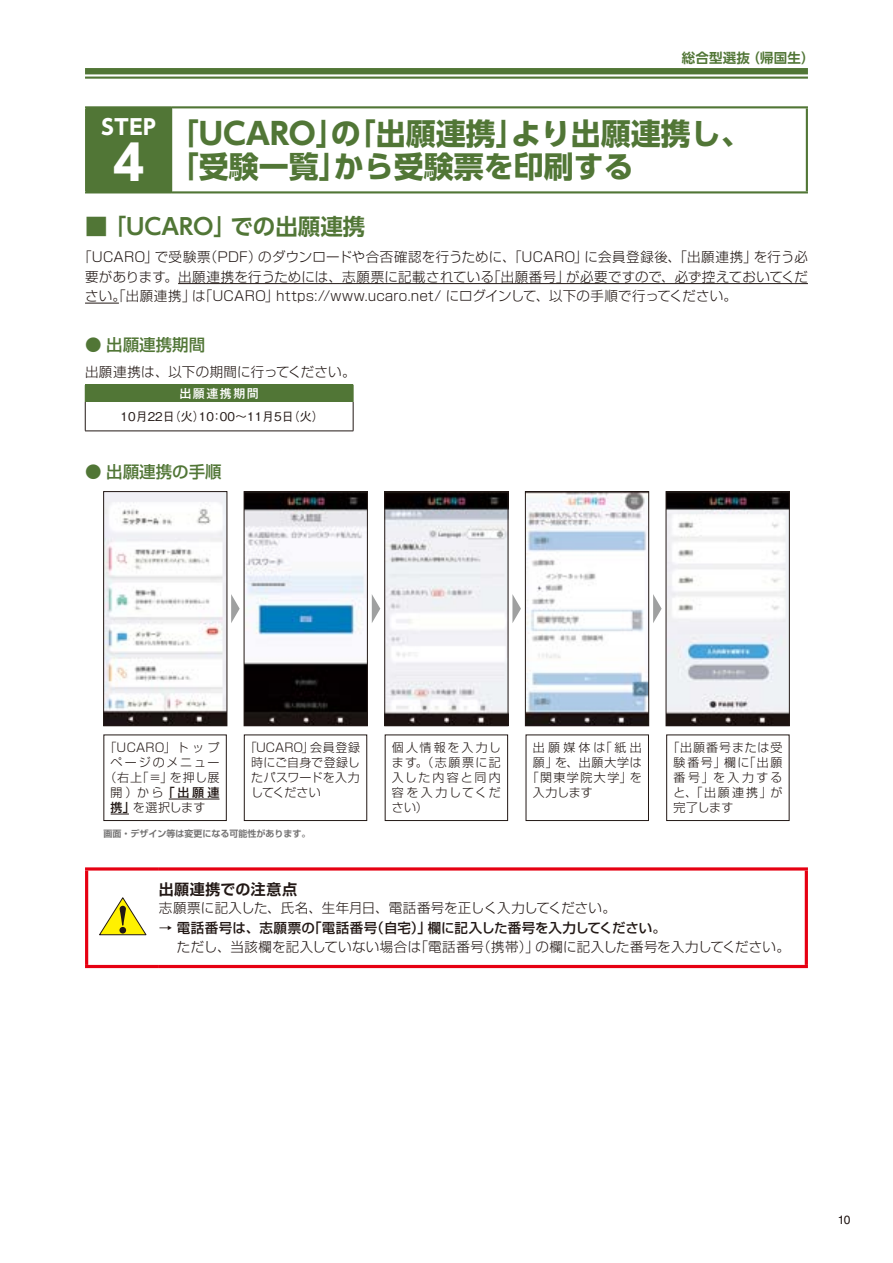
<style>
.page{position:relative;width:893px;height:1263px;background:#fff}
.page>*{position:absolute;margin:0;border:0;box-sizing:border-box;transform-origin:0 0}
.t1{font:700 48px "UD Shin Go Pro";color:#fff}
.t2{font:700 30px/33px "UD Shin Go Pro";color:#517636}
.t3{font:700 22.5px "UD Shin Go Pro De";color:#517636}
.t4{font:700 21px "UD Shin Go Pro";color:#fff}
.t5{font:500 16.5px "Shin Go Pro";color:#517636}
.t6{font:700 15px "Shin Go Pro De";letter-spacing:.03em;color:#221815}
.t7{font:300 13.5px/19.5px "Shin Go Pro";letter-spacing:.01em;color:#221815;text-align:justify}
.t8{font:700 13.5px "UD Shin Go Pro De";letter-spacing:.01em;color:#517636}
.t9{font:300 12px/15px "Shin Go Pro";letter-spacing:.08em;color:#221815;text-align:justify}
.t10{font:500 12px "Gothic BBB Pro";color:#221815}
.t11{font:300 12px "Shin Go Pro";letter-spacing:.03em;color:#221815}
.t12{font:300 12px "Shin Go Pro";letter-spacing:.165em;color:#221815}
.t13{font:500 12px "Gothic MB101 Pro";letter-spacing:.12em;color:#fff}
.t14{font:12px "Helvetica LT Std";color:#221815}
.t15{font:700 9px "Shin Go Pro De";color:#727171}
.s1{font-weight:500}
</style>
<div class="page">
<div style="left:85px;top:68px;width:723px;height:6px;background:#517636"></div>
<hr style="left:85px;top:77px;width:723px;height:2px;background:#517636">
<hr style="left:178px;top:283px;width:630px;height:1px;background:#221815">
<hr style="left:85px;top:303px;width:34px;height:1px;background:#221815">
<div style="left:86px;top:107px;width:85px;height:85px;background:#517636"></div>
<hr style="left:85px;top:106px;width:86px;height:2px;background:#517636">
<hr style="left:85px;top:108px;width:2px;height:83px;background:#517636">
<hr style="left:171px;top:106px;width:637px;height:2px;background:#517636">
<hr style="left:170px;top:108px;width:2px;height:83px;background:#517636">
<hr style="left:806px;top:108px;width:2px;height:83px;background:#517636">
<hr style="left:85px;top:191px;width:86px;height:2px;background:#517636">
<hr style="left:171px;top:191px;width:637px;height:2px;background:#517636">
<div style="left:85px;top:385px;width:268px;height:17px;background:#517636"></div>
<hr style="left:85px;top:431px;width:268px;height:1px;background:#221815">
<svg style="left:85px;top:402px;width:1px;height:29px"></svg>
<svg style="left:353px;top:385px;width:1px;height:46px"></svg>
<img style="left:105px;top:493px;width:120px;height:231px">
<div style="left:103px;top:491px;width:124px;height:235px;border:1px solid #221815"></div>
<img style="left:386px;top:493px;width:120px;height:231px">
<div style="left:384px;top:491px;width:124px;height:235px;border:1px solid #221815"></div>
<img style="left:246px;top:493px;width:120px;height:231px">
<div style="left:244px;top:491px;width:124px;height:235px;border:1px solid #221815"></div>
<img style="left:527px;top:493px;width:120px;height:231px">
<div style="left:525px;top:491px;width:124px;height:235px;border:1px solid #221815"></div>
<img style="left:668px;top:493px;width:119px;height:231px">
<div style="left:666px;top:491px;width:123px;height:235px;border:1px solid #221815"></div>
<svg style="left:372px;top:595px;width:8px;height:28px"></svg>
<svg style="left:231px;top:594px;width:9px;height:29px"></svg>
<svg style="left:512px;top:594px;width:9px;height:29px"></svg>
<svg style="left:653px;top:594px;width:9px;height:29px"></svg>
<hr style="left:169px;top:799px;width:50px;height:1px;background:#221815">
<svg style="left:111px;top:814px;width:18px;height:1px"></svg>
<div style="left:103px;top:734px;width:124px;height:87px;border:1px solid #221815"></div>
<div style="left:244px;top:734px;width:123px;height:87px;border:1px solid #221815"></div>
<div style="left:385px;top:734px;width:123px;height:87px;border:1px solid #221815"></div>
<div style="left:666px;top:734px;width:123px;height:87px;border:1px solid #221815"></div>
<div style="left:526px;top:734px;width:123px;height:87px;border:1px solid #221815"></div>
<hr style="left:85px;top:870px;width:3px;height:95px;background:#e60012">
<hr style="left:85px;top:867px;width:74px;height:3px;background:#e60012">
<hr style="left:85px;top:965px;width:74px;height:3px;background:#e60012">
<hr style="left:159px;top:867px;width:649px;height:3px;background:#e60012">
<hr style="left:805px;top:870px;width:3px;height:95px;background:#e60012">
<hr style="left:159px;top:965px;width:649px;height:3px;background:#e60012">
<svg style="left:99px;top:897px;width:48px;height:38px"></svg>
<p class="t8" style="left:682px;top:47px;width:134px">総合型選抜（帰国生）</p>
<h3 class="t4" style="left:101px;top:110px;width:56px">STEP</h3>
<h1 class="t1" style="left:113px;top:124px;width:33px">4</h1>
<h2 class="t2" style="left:169px;top:116px;width:583px">「UCARO」の「出願連携」より出願連携し、「受験一覧」から受験票を印刷する</h2>
<h3 class="t3" style="left:85px;top:208px;width:282px">■ 「UCARO」での出願連携</h3>
<p class="t7" style="left:85px;top:246px;width:724px;text-indent:-7px">「UCARO」で受験票（PDF）のダウンロードや合否確認を行うために、「UCARO」に会員登録後、「出願連携」を行う必要があります。出願連携を行うためには、志願票に記載されている「出願番号」が必要ですので、必ず控えておいてください「出願連携」は「UCARO」https://www.ucaro.net/ にログインして、以下の手順で行ってください。</p>
<p class="t7" style="left:112px;top:285px;width:15px">。</p>
<p class="t5" style="left:85px;top:331px;width:122px">● 出願連携期間</p>
<p class="t7" style="left:85px;top:360px;width:272px">出願連携は、以下の期間に行ってください。</p>
<p class="t13" style="left:180px;top:383px;width:81px">出願連携期間</p>
<p class="t10" style="left:121px;top:407px;width:205px">10月22日（火）10：00〜11月5日（火）</p>
<p class="t5" style="left:85px;top:458px;width:138px">● 出願連携の手順</p>
<p class="t11" style="left:105px;top:738px;width:116px">「UCARO」トップ</p>
<p class="t12" style="left:111px;top:753px;width:110px">ページのメニュー</p>
<p class="t9" style="left:105px;top:769px;width:116px">（右上「≡」を押し展</p>
<p class="t9" style="left:111px;top:784px;width:110px">開）から <span class="s1">「出願連</span></p>
<p class="t9" style="left:111px;top:799px;width:96px"><span class="s1">携」</span>を選択します</p>
<p class="t9" style="left:251px;top:739px;width:110px;text-indent:-6px">「UCARO」会員登録時にご自身で登録したパスワードを入力してください</p>
<p class="t9" style="left:392px;top:739px;width:110px">個人情報を入力します。（志願票に記入した内容と同内容を入力してください）</p>
<p class="t9" style="left:673px;top:739px;width:110px;text-indent:-6px">「出願番号または受験番号」欄に「出願番号」を入力すると、「出願連携」が完了します</p>
<p class="t9" style="left:533px;top:739px;width:110px">出願媒体は「紙出</p>
<p class="t9" style="left:533px;top:754px;width:110px">願」を、出願大学は</p>
<p class="t9" style="left:527px;top:769px;width:116px">「関東学院大学」を</p>
<p class="t9" style="left:533px;top:784px;width:62px">入力します</p>
<p class="t15" style="left:104px;top:826px;width:208px">画面・デザイン等は変更になる可能性があります。</p>
<p class="t6" style="left:159px;top:877px;width:140px">出願連携での注意点</p>
<p class="t7" style="left:159px;top:896px;width:458px">志願票に記入した、氏名、生年月日、電話番号を正しく入力してください。</p>
<p class="t7" style="left:177px;top:916px;width:614px;text-indent:-18px">→ <span class="s1">電話番号は、志願票の「電話番号（自宅）」欄に記入した番号を入力してください。<br></span>ただし、当該欄を記入していない場合は「電話番号（携帯）」の欄に記入した番号を入力してください。</p>
<p class="t14" style="left:838px;top:1213px;width:14px">10</p>
</div>
